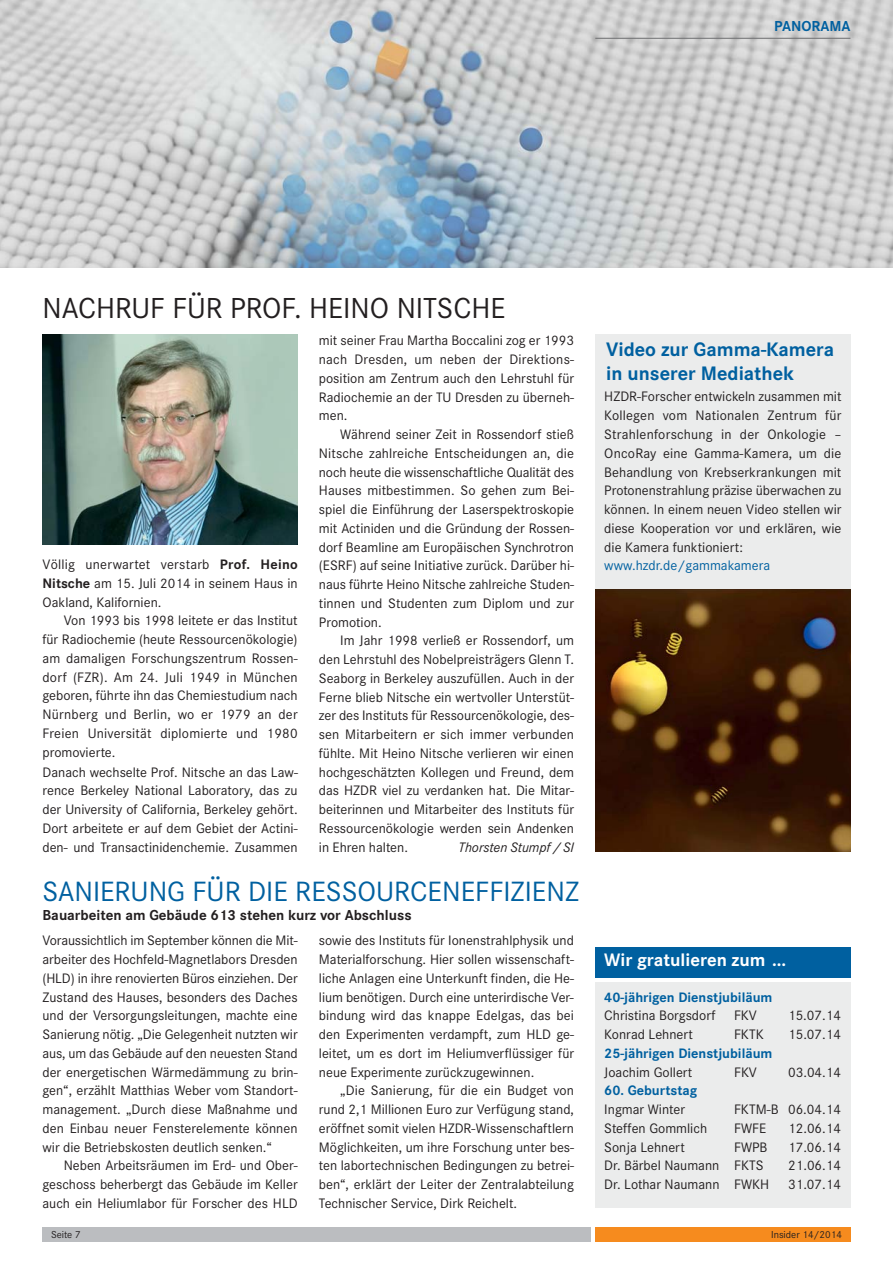
<style>
.page{position:relative;width:893px;height:1263px;background:#fff}
.page>*{position:absolute;margin:0;border:0;box-sizing:border-box;transform-origin:0 0}
.t1{font:30px "Corporate S";color:#231f20}
.t2{font:28.95px "Corporate S";color:#0060a0}
.t3{font:700 20.25px/24px "Corporate S";color:#0060a0}
.t4{font:700 18.75px "Corporate S";color:#fff}
.t5{font:700 15px "Corporate S";color:#231f20}
.t6{font:700 15px "Corporate S";color:#0060a0}
.t7{font:14.25px/18.8px "Corporate S";color:#231f20;text-align:justify}
.t8{font:700 14.25px "Corporate S";color:#0060a0}
.t9{font:14.25px "Corporate S";color:#0060a0}
.t10{font:italic 14.25px "Corporate S";color:#231f20}
.t11{font:10.5px "Corporate S";color:#231f20}
.s1{font-weight:700}
</style>
<div class="page">
<img style="left:0;top:0;width:893px;height:268px">
<div style="left:43px;top:1227px;width:548px;height:15px;background:#bbbdc0"></div>
<div style="left:595px;top:1227px;width:255px;height:15px;background:#f68b1e"></div>
<div style="left:595px;top:982px;width:255px;height:226px;background:#ebecec"></div>
<div style="left:595px;top:948px;width:255px;height:30px;background:#0060a0"></div>
<hr style="left:595px;top:38px;width:255px;height:1px;background:#6d6e70">
<img style="left:43px;top:334px;width:255px;height:211px">
<div style="left:595px;top:334px;width:255px;height:300px;background:#ebecec"></div>
<img style="left:595px;top:589px;width:255px;height:263px">
<p class="t6" style="left:774px;top:21px;width:78px">PANORAMA</p>
<h1 class="t1" style="left:43px;top:298px;width:464px">NACHRUF FÜR PROF. HEINO NITSCHE</h1>
<p class="t7" style="left:43px;top:556px;width:257px">Völlig unerwartet verstarb <span class="s1">Prof. Heino Nitsch e</span> am 15. Juli 2014 in seinem Haus in Oakland, Kalifornien.</p>
<p class="t7" style="left:43px;top:613px;width:257px;text-align:left;text-indent:21px">Von 1993 bis 1998 leitete er das Institut für Radiochemie (heute Ressourcenökologie) am damaligen Forschungszentrum Rossen&shy;dorf (FZR). Am 24. Juli 1949 in München gebore n, führte ihn das Chemiestudium nach Nürnberg und Berlin, wo er 1979 an der Freien Universitä t diplomierte und 1980 promovier te.<br>Danach wechselte Prof. Nitsche an das Law&shy;rence Berkeley National Laboratory, das zu der University of California, Berkeley gehört.<br>Dort arbeitete er auf dem Gebiet der Actini&shy;den- und Transactinidenchemie. Zusammen</p>
<p class="t7" style="left:319px;top:333px;width:257px">mit seiner Frau Martha Boccalini zog er 1993 nach Dresden, um neben der Direktions - position am Zentrum auch den Lehrstuhl für Radiochemie an der TU Dresden zu überneh&shy;men.</p>
<p class="t7" style="left:319px;top:426px;width:257px;text-indent:21px">Während seiner Zeit in Rossendorf stieß Nitsche zahlreiche Entscheidungen an, die noch heute die wissenschaftliche Qualität des Hauses mitbestimmen. So gehen zum Bei&shy;spiel die Einführung der Laserspektroskopie mit Actiniden und die Gründung der Rossen&shy;dorf Beamline am Europäischen Synchrotron (ESRF) auf seine Initiative zurück. Darüber hi&shy;naus führte Heino Nitsche zahlreiche Studen&shy;tinnen und Studenten zum Diplom und zur Promotion.</p>
<p class="t7" style="left:319px;top:633px;width:257px;text-indent:21px">Im Jahr 1998 verließ er Rossendorf, um den Lehrstuhl des Nobelpreisträgers Glenn T.<br>Seaborg in Berkeley auszufüllen. Auch in der Ferne blieb Nitsche ein wertvoller Unterstüt&shy;zer des Instituts für Ressourcenökologie, des&shy;sen Mitarbeitern er sich immer verbunden fühlte. Mit Heino Nitsche verlieren wir einen hochgeschätzten Kollegen und Freund, dem das HZDR viel zu verdanken hat. Die Mitar&shy;beiterinnen und Mitarbeiter des Instituts für Ressourcenökologie werden sein Andenken in Ehren halten.</p>
<p class="t10" style="left:459px;top:841px;width:117px">Thorsten Stumpf / SI</p>
<h2 class="t2" style="left:43px;top:881px;width:538px">SANIERUNG FÜR DIE RESSOURCENEFFIZIENZ</h2>
<p class="t5" style="left:43px;top:910px;width:371px">Bauarbeiten am Gebäude 613 stehen kurz vor Abschluss</p>
<p class="t7" style="left:43px;top:932px;width:257px">Voraussichtlich im September können die Mit&shy;arbeiter des Hochfeld-Magnetlabors Dresden (HLD) in ihre renovierten Büros einziehen. Der Zustand des Hauses, besonders des Daches und der Versorgungsleitungen, machte eine Sanierung nötig. „Die Gelegenheit nutzten wir aus, um das Gebäude auf den neuesten Stand der energetischen Wärmedämmung zu brin&shy;gen“, erzählt Matthias Weber vom Standort&shy;management. „Durch diese Maßnahme und den Einbau neuer Fensterelemente können wir die Betriebskosten deutlich senken.“</p>
<p class="t7" style="left:43px;top:1158px;width:257px;text-indent:21px">Neben Arbeitsräumen im Erd- und Ober&shy;geschoss beherbergt das Gebäude im Keller auch ein Heliumlabor für Forscher des HLD</p>
<p class="t7" style="left:319px;top:933px;width:257px">sowie des Instituts für Ionenstrahlphysik und Materialforschung. Hier sollen wissenschaft&shy;liche Anlagen eine Unterkunft finden, die He&shy;lium benötigen. Durch eine unterirdische Ver&shy;bindung wird das knappe Edelgas, das bei den Experimenten verdampft, zum HLD ge&shy;leitet, um es dort im Heliumverflüssiger für neue Experimente zurückzugewinnen.</p>
<p class="t7" style="left:319px;top:1083px;width:257px;text-indent:21px">„Die Sanierung, für die ein Budget von rund 2,1 Millionen Euro zur Verfügung stand, eröffnet somit vielen HZDR-Wissenschaftlern Möglichkeiten, um ihre Forschung unter bes&shy;ten labortechnischen Bedingungen zu betrei&shy;ben“, erklärt der Leiter der Zentralabteilung Technischer Service, Dirk Reichelt.</p>
<h3 class="t3" style="left:606px;top:339px;width:230px">Video zur Gamma-Kamera in unserer Mediathek</h3>
<p class="t7" style="left:604px;top:389px;width:239px">HZDR-Forscher entwickeln zusammen mit Kollegen vom Nationalen Zentrum für Strahlenforschung in der Onkologie – OncoRa y eine Gamma-Kamera, um die Behandlun g von Krebserkrankungen mit Protonenstrahlung präzise überwachen zu können. In einem neuen Video stellen wir diese Kooperation vor und erklären, wie die Kamera funktioniert:</p>
<p class="t9" style="left:604px;top:561px;width:167px">www.hzdr.de/gammakamera</p>
<h3 class="t4" style="left:604px;top:954px;width:183px">Wir gratulieren zum ...</h3>
<p class="t8" style="left:604px;top:992px;width:170px">40-jährigen Dienstjubiläum</p>
<p class="t7" style="left:604px;top:1007px;width:113px">Christina Borgsdorf</p>
<p class="t7" style="left:734px;top:1007px;width:24px">FKV</p>
<p class="t7" style="left:788px;top:1007px;width:54px">15.07.14</p>
<p class="t7" style="left:604px;top:1026px;width:90px">Konrad Lehnert</p>
<p class="t7" style="left:734px;top:1026px;width:31px">FKTK</p>
<p class="t7" style="left:788px;top:1026px;width:54px">15.07.14</p>
<p class="t8" style="left:604px;top:1048px;width:170px">25-jährigen Dienstjubiläum</p>
<p class="t7" style="left:604px;top:1064px;width:90px">Joachim Gollert</p>
<p class="t7" style="left:734px;top:1064px;width:24px">FKV</p>
<p class="t7" style="left:788px;top:1064px;width:54px">03.04.14</p>
<p class="t8" style="left:604px;top:1086px;width:94px">60. Geburtstag</p>
<p class="t7" style="left:604px;top:1101px;width:82px">Ingmar Winter</p>
<p class="t7" style="left:734px;top:1101px;width:108px">FKTM-B 06.04.14</p>
<p class="t7" style="left:604px;top:1120px;width:104px">Steffen Gommlich</p>
<p class="t7" style="left:734px;top:1120px;width:34px">FWFE</p>
<p class="t7" style="left:788px;top:1120px;width:54px">12.06.14</p>
<p class="t7" style="left:604px;top:1139px;width:82px">Sonja Lehnert</p>
<p class="t7" style="left:734px;top:1139px;width:35px">FWPB</p>
<p class="t7" style="left:788px;top:1139px;width:54px">17.06.14</p>
<p class="t7" style="left:604px;top:1158px;width:161px">Dr. Bärbel Naumann FKTS</p>
<p class="t7" style="left:788px;top:1158px;width:54px">21.06.14</p>
<p class="t7" style="left:604px;top:1176px;width:166px">Dr. Lothar Naumann FWKH</p>
<p class="t7" style="left:788px;top:1176px;width:54px">31.07.14</p>
<p class="t11" style="left:51px;top:1230px;width:31px">Seite 7</p>
<p class="t11" style="left:771px;top:1230px;width:72px">Insider 14/2014</p>
</div>
